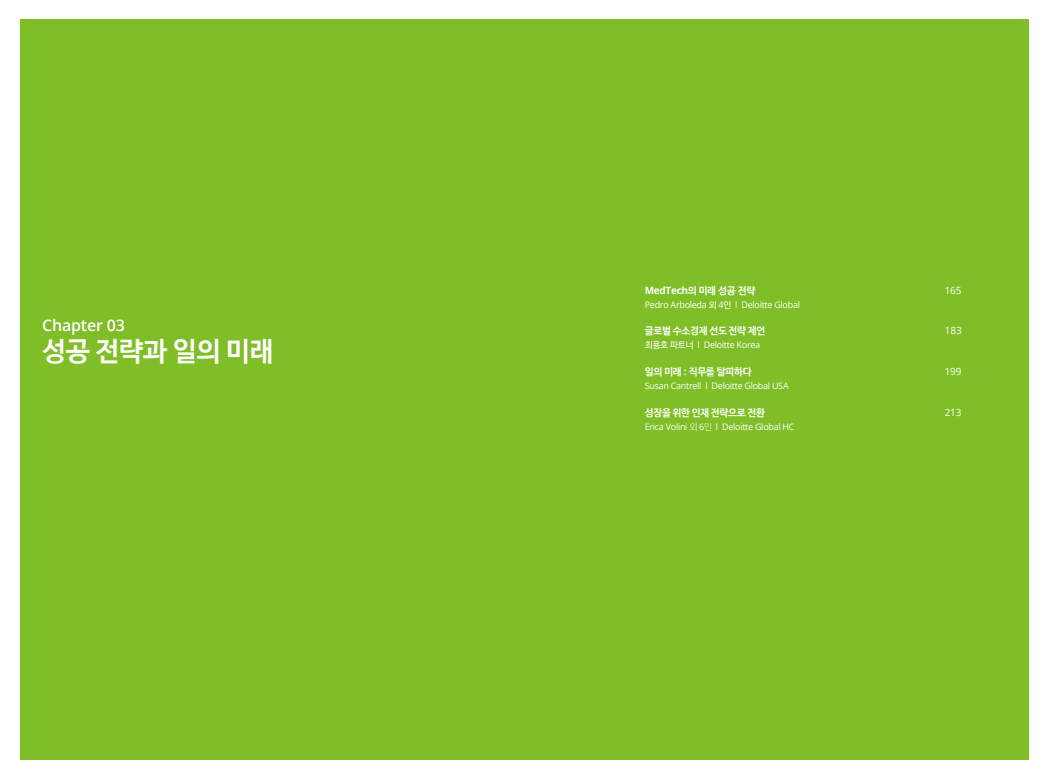
<style>
.page{position:relative;width:1049px;height:780px;background:#fff}
.page>*{position:absolute;margin:0;border:0;box-sizing:border-box;transform-origin:0 0}
.t1{font:700 27px "Nanum Barun Gothic";letter-spacing:-.01em;color:#fff}
.t2{font:600 16px "Open Sans";letter-spacing:-.01em;color:#fff}
.t3{font:700 10px "Nanum Barun Gothic";letter-spacing:-.03em;color:#fff}
.t4{font:700 10px "Open Sans";letter-spacing:-.03em;color:#fff}
.t5{font:10px "Open Sans";letter-spacing:-.03em;color:#fff}
.t6{font:9px "Open Sans";letter-spacing:-.03em;color:#fff}
.s1{font-family:"Nanum Barun Gothic"}
.s2{font-family:"Open Sans"}
.s3{font-family:"Nanum Barun Gothic";font-weight:300}
</style>
<div class="page">
<div style="left:20px;top:20px;width:504px;height:740px;background:#7fbe26"></div>
<div style="left:524px;top:20px;width:505px;height:740px;background:#7fbe26"></div>
<h2 class="t2" style="left:42px;top:314px;width:84px">Chapter 03</h2>
<h1 class="t1" style="left:42px;top:337px;width:233px">성공 전략과 일의 미래</h1>
<p class="t4" style="left:645px;top:283px;width:112px">MedTech<span class="s1">의 미래 성공 전략</span></p>
<p class="t5" style="left:945px;top:283px;width:18px">165</p>
<p class="t6" style="left:645px;top:298px;width:157px">Pedro Arboleda <span class="s1">외</span> 4<span class="s1">인</span> l Deloitte Global</p>
<p class="t3" style="left:645px;top:326px;width:122px">글로벌 수소경제 선도 전략 제언</p>
<p class="t5" style="left:945px;top:324px;width:19px">183</p>
<p class="t6" style="left:645px;top:339px;width:117px"><span class="s1">최용호 파트너</span> l Deloitte Korea</p>
<p class="t3" style="left:645px;top:366px;width:108px">일의 미래 <span class="s2">:</span> 직무를 탈피하다</p>
<p class="t5" style="left:945px;top:364px;width:18px">199</p>
<p class="t6" style="left:645px;top:379px;width:145px">Susan Cantrell l Deloitte Global USA</p>
<p class="t3" style="left:645px;top:407px;width:122px">성장을 위한 인재 전략으로 전환</p>
<p class="t5" style="left:945px;top:405px;width:18px">213</p>
<p class="t6" style="left:645px;top:420px;width:151px">Erica Volini <span class="s3">외</span> 6<span class="s3">인</span> l Deloitte Global HC</p>
</div>
